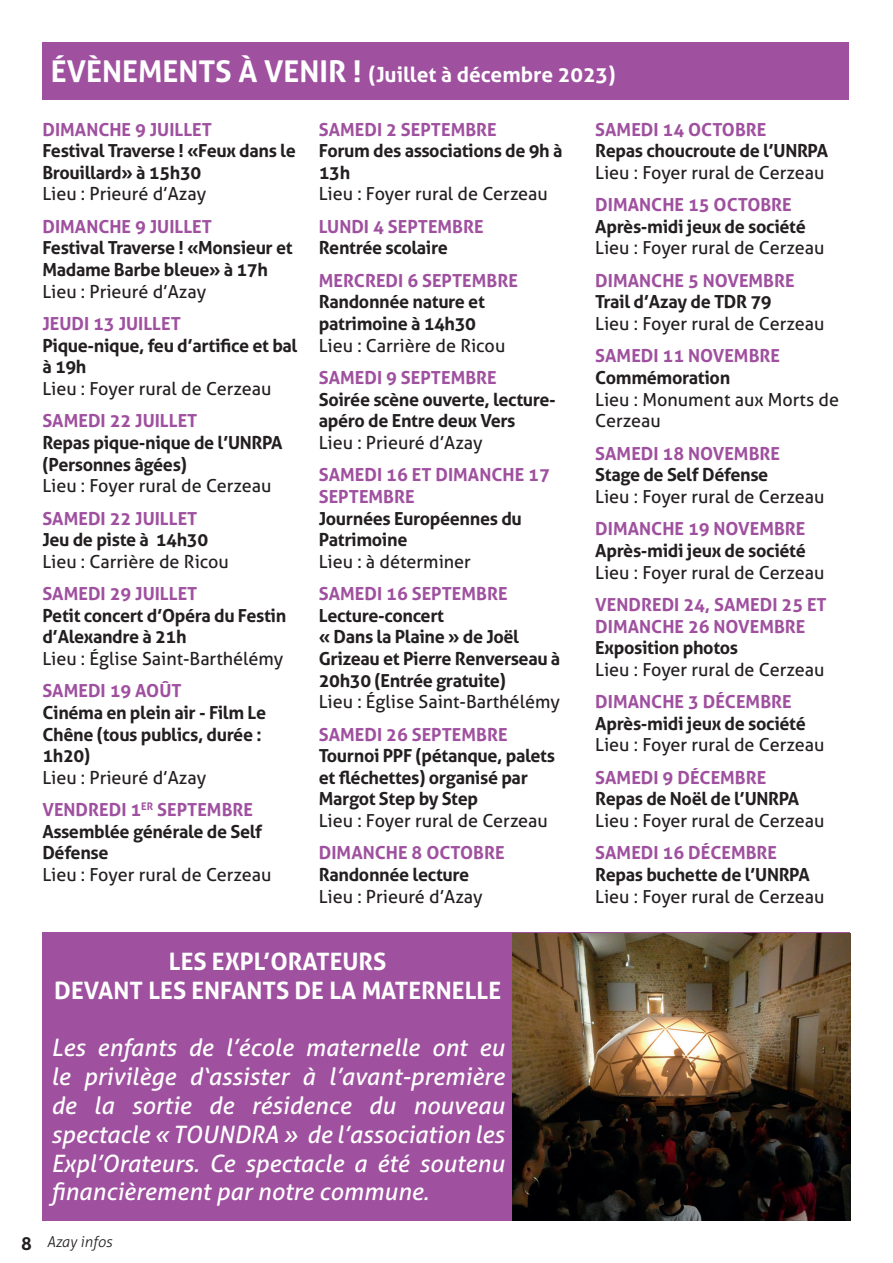
<style>
.page{position:relative;width:893px;height:1263px;background:#fff}
.page>*{position:absolute;margin:0;border:0;box-sizing:border-box;transform-origin:0 0}
.t1{font:italic 24px/28.8px "Aller";color:#fff;text-align:justify}
.t2{font:700 24px "Aller";color:#fff}
.Titre_3{font:700 21px "Aller";color:#fff}
.t3{font:700 18px/21.6px "Aller";letter-spacing:-.02em;color:#231f20}
.t4{font:18px/21.6px "Aller";color:#231f20}
.t5{font:700 18px/21.6px "Aller";color:#9f509f}
.t6{font:italic 300 15px "Aller";color:#231f20}
.s1{font-size:30px}
.s2{font-weight:700;font-style:normal;font-size:18px}
</style>
<div class="page">
<div style="left:42px;top:43px;width:807px;height:57px;background:#9f509f"></div>
<div style="left:43px;top:932px;width:807px;height:288px;background:#9f509f"></div>
<img style="left:513px;top:933px;width:337px;height:287px">
<p class="Titre_3" style="left:51px;top:62px;width:566px"><span class="s1">ÉVÈNEMENTS À VENIR !</span> (Juillet à décembre 2023)</p>
<p class="t5" style="left:42px;top:118px;width:171px">DIMANCHE 9 JUILLET</p>
<p class="t3" style="left:42px;top:140px;width:255px">Festival Traverse ! «Feux dans le<br>Brouillard» à 15h30</p>
<p class="t4" style="left:42px;top:183px;width:165px">Lieu : Prieuré d’Azay</p>
<p class="t5" style="left:42px;top:216px;width:171px">DIMANCHE 9 JUILLET</p>
<p class="t3" style="left:42px;top:237px;width:252px">Festival Traverse ! «Monsieur et<br>Madame Barbe bleue» à 17h</p>
<p class="t4" style="left:42px;top:280px;width:165px">Lieu : Prieuré d’Azay</p>
<p class="t5" style="left:42px;top:313px;width:140px">JEUDI 13 JUILLET</p>
<p class="t3" style="left:42px;top:334px;width:257px">Pique-nique, feu d’artifice et bal à 19h</p>
<p class="t4" style="left:42px;top:378px;width:231px">Lieu : Foyer rural de Cerzeau</p>
<p class="t5" style="left:42px;top:410px;width:157px">SAMEDI 22 JUILLET</p>
<p class="t3" style="left:42px;top:432px;width:242px">Repas pique-nique de l’UNRPA (Personnes âgées)</p>
<p class="t4" style="left:42px;top:475px;width:231px">Lieu : Foyer rural de Cerzeau</p>
<p class="t5" style="left:42px;top:507px;width:157px">SAMEDI 22 JUILLET</p>
<p class="t3" style="left:42px;top:529px;width:167px">Jeu de piste à 14h30</p>
<p class="t4" style="left:42px;top:550px;width:188px">Lieu : Carrière de Ricou</p>
<p class="t5" style="left:42px;top:583px;width:157px">SAMEDI 29 JUILLET</p>
<p class="t3" style="left:42px;top:604px;width:245px">Petit concert d’Opéra du Festin d’Alexandre à 21h</p>
<p class="t4" style="left:42px;top:648px;width:243px">Lieu : Église Saint-Barthélémy</p>
<p class="t5" style="left:42px;top:680px;width:141px">SAMEDI 19 AOÛT</p>
<p class="t3" style="left:42px;top:702px;width:225px">Cinéma en plein air - Film Le<br>Chêne (tous publics, durée :<br>1h20)</p>
<p class="t4" style="left:42px;top:766px;width:165px">Lieu : Prieuré d’Azay</p>
<p class="t5" style="left:42px;top:799px;width:212px">VENDREDI 1<sup>ER</sup> SEPTEMBRE</p>
<p class="t3" style="left:42px;top:820px;width:221px">Assemblée générale de Self<br>Défense</p>
<p class="t4" style="left:42px;top:864px;width:231px">Lieu : Foyer rural de Cerzeau</p>
<p class="t5" style="left:319px;top:118px;width:179px">SAMEDI 2 SEPTEMBRE</p>
<p class="t3" style="left:319px;top:140px;width:245px">Forum des associations de 9h à<br>13h</p>
<p class="t4" style="left:319px;top:183px;width:231px">Lieu : Foyer rural de Cerzeau</p>
<p class="t5" style="left:319px;top:216px;width:166px">LUNDI 4 SEPTEMBRE</p>
<p class="t3" style="left:319px;top:237px;width:130px">Rentrée scolaire</p>
<p class="t5" style="left:319px;top:270px;width:201px">MERCREDI 6 SEPTEMBRE</p>
<p class="t3" style="left:319px;top:291px;width:168px">Randonnée nature et patrimoine à 14h30</p>
<p class="t4" style="left:319px;top:334px;width:188px">Lieu : Carrière de Ricou</p>
<p class="t5" style="left:319px;top:367px;width:179px">SAMEDI 9 SEPTEMBRE</p>
<p class="t3" style="left:319px;top:388px;width:239px">Soirée scène ouverte, lecture&shy;apéro de Entre deux Vers</p>
<p class="t4" style="left:319px;top:432px;width:165px">Lieu : Prieuré d’Azay</p>
<p class="t5" style="left:319px;top:464px;width:232px">SAMEDI 16 ET DIMANCHE 17<br>SEPTEMBRE</p>
<p class="t3" style="left:319px;top:507px;width:204px">Journées Européennes du<br>Patrimoine</p>
<p class="t4" style="left:319px;top:550px;width:154px">Lieu : à déterminer</p>
<p class="t5" style="left:319px;top:583px;width:190px">SAMEDI 16 SEPTEMBRE</p>
<p class="t3" style="left:319px;top:604px;width:127px">Lecture-concert</p>
<p class="t3" style="left:319px;top:626px;width:243px">« Dans la Plaine » de Joël<br>Grizeau et Pierre Renverseau à<br>20h30 (Entrée gratuite)</p>
<p class="t4" style="left:319px;top:691px;width:243px">Lieu : Église Saint-Barthélémy</p>
<p class="t5" style="left:319px;top:723px;width:190px">SAMEDI 26 SEPTEMBRE</p>
<p class="t3" style="left:319px;top:745px;width:238px">Tournoi PPF (pétanque, palets et fléchettes) organisé par<br>Margot Step by Step</p>
<p class="t4" style="left:319px;top:810px;width:231px">Lieu : Foyer rural de Cerzeau</p>
<p class="t5" style="left:319px;top:842px;width:187px">DIMANCHE 8 OCTOBRE</p>
<p class="t3" style="left:319px;top:864px;width:152px">Randonnée lecture</p>
<p class="t4" style="left:319px;top:885px;width:165px">Lieu : Prieuré d’Azay</p>
<p class="t2" style="left:169px;top:947px;width:219px">LES EXPL’ORATEURS</p>
<p class="t2" style="left:54px;top:975px;width:448px">DEVANT LES ENFANTS DE LA MATERNELLE</p>
<p class="t1" style="left:51px;top:1033px;width:455px">Les enfants de l’école maternelle ont eu le privilège d‘assister à l’avant-première de la sortie de résidence du nouveau spectacle « TOUNDRA » de l’association les Expl’Orateurs. Ce spectacle a été soutenu financièrement par notre commune.</p>
<p class="t6" style="left:21px;top:1233px;width:93px"><span class="s2">8</span> Azay infos</p>
<p class="t5" style="left:595px;top:118px;width:173px">SAMEDI 14 OCTOBRE</p>
<p class="t3" style="left:595px;top:140px;width:234px">Repas choucroute de l’UNRPA</p>
<p class="t4" style="left:595px;top:162px;width:231px">Lieu : Foyer rural de Cerzeau</p>
<p class="t5" style="left:595px;top:194px;width:198px">DIMANCHE 15 OCTOBRE</p>
<p class="t3" style="left:595px;top:216px;width:212px">Après-midi jeux de société</p>
<p class="t4" style="left:595px;top:237px;width:231px">Lieu : Foyer rural de Cerzeau</p>
<p class="t5" style="left:595px;top:270px;width:201px">DIMANCHE 5 NOVEMBRE</p>
<p class="t3" style="left:595px;top:291px;width:178px">Trail d’Azay de TDR 79</p>
<p class="t4" style="left:595px;top:313px;width:231px">Lieu : Foyer rural de Cerzeau</p>
<p class="t5" style="left:595px;top:345px;width:186px">SAMEDI 11 NOVEMBRE</p>
<p class="t3" style="left:595px;top:367px;width:136px">Commémoration</p>
<p class="t4" style="left:595px;top:388px;width:245px">Lieu : Monument aux Morts de<br>Cerzeau</p>
<p class="t5" style="left:595px;top:442px;width:186px">SAMEDI 18 NOVEMBRE</p>
<p class="t3" style="left:595px;top:464px;width:175px">Stage de Self Défense</p>
<p class="t4" style="left:595px;top:486px;width:231px">Lieu : Foyer rural de Cerzeau</p>
<p class="t5" style="left:595px;top:518px;width:212px">DIMANCHE 19 NOVEMBRE</p>
<p class="t3" style="left:595px;top:540px;width:212px">Après-midi jeux de société</p>
<p class="t4" style="left:595px;top:561px;width:231px">Lieu : Foyer rural de Cerzeau</p>
<p class="t5" style="left:595px;top:594px;width:233px">VENDREDI 24, SAMEDI 25 ET<br>DIMANCHE 26 NOVEMBRE</p>
<p class="t3" style="left:595px;top:637px;width:144px">Exposition photos</p>
<p class="t4" style="left:595px;top:658px;width:231px">Lieu : Foyer rural de Cerzeau</p>
<p class="t5" style="left:595px;top:691px;width:198px">DIMANCHE 3 DÉCEMBRE</p>
<p class="t3" style="left:595px;top:712px;width:212px">Après-midi jeux de société</p>
<p class="t4" style="left:595px;top:734px;width:231px">Lieu : Foyer rural de Cerzeau</p>
<p class="t5" style="left:595px;top:766px;width:173px">SAMEDI 9 DÉCEMBRE</p>
<p class="t3" style="left:595px;top:788px;width:205px">Repas de Noël de l’UNRPA</p>
<p class="t4" style="left:595px;top:810px;width:231px">Lieu : Foyer rural de Cerzeau</p>
<p class="t5" style="left:595px;top:842px;width:183px">SAMEDI 16 DÉCEMBRE</p>
<p class="t3" style="left:595px;top:864px;width:216px">Repas buchette de l’UNRPA</p>
<p class="t4" style="left:595px;top:885px;width:231px">Lieu : Foyer rural de Cerzeau</p>
</div>
